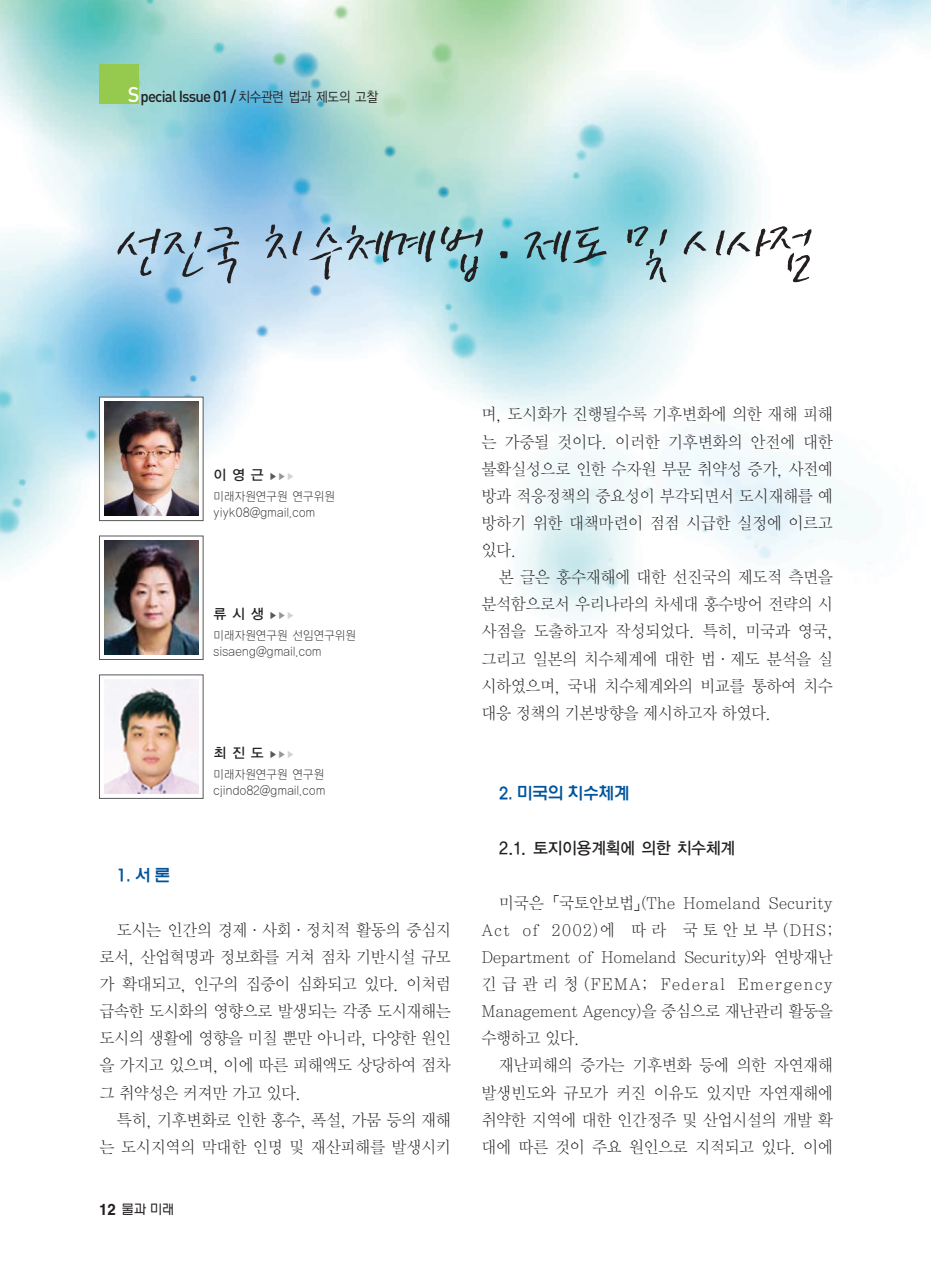
<style>
.page{position:relative;width:931px;height:1274px;background:#fff}
.page>*{position:absolute;margin:0;border:0;box-sizing:border-box;transform-origin:0 0}
.t1{font:63px "San Bs B";letter-spacing:-.1em;color:#231f20;scale:.9 1}
.t2{font:500 17.5px "HY Wul Nun";letter-spacing:-.07em;color:#01549c;scale:.95 1}
.t3{font:16.62px/27.1px "Y Mj O11";letter-spacing:-.07em;color:#231f20;text-align:justify;scale:.95 1}
.t4{font:16.62px "YGO13";letter-spacing:-.08em;color:#231f20;scale:.95 1}
.t5{font:500 15.75px "DIN";letter-spacing:-.055em;color:#231f20;scale:.95 1}
.t6{font:14px "YGO13";letter-spacing:.35em;color:#231f20}
.t7{font:300 14px "HY Wul Nun";color:#231f20;scale:.9 1}
.t8{font:12.25px/15.8px "YGO11";letter-spacing:-.02em;color:#231f20;scale:.9 1}
.s1{font-size:21px;color:#fff}
.s2{font-family:"YGO12";font-weight:400;font-size:14px}
.s3{font-family:"J Cbg K";font-size:8.75px;color:#57585a}
.s4{font-family:"J Cbg K";font-size:8.75px;color:#939598}
.s5{font-family:"J Cbg K";font-size:8.75px;color:#d1d2d4}
.s6{font-family:"Helvetica";font-weight:700;font-size:15.75px}
</style>
<div class="page">
<img style="left:0;top:0;width:931px;height:799px">
<div style="left:99px;top:64px;width:40px;height:40px;background:#96ca4e"></div>
<svg style="left:101px;top:399px;width:100px;height:120px"></svg>
<div style="left:99px;top:397px;width:104px;height:124px;border:1px solid #57585a"></div>
<img style="left:104px;top:402px;width:94px;height:114px">
<svg style="left:101px;top:538px;width:100px;height:120px"></svg>
<div style="left:99px;top:536px;width:104px;height:124px;border:1px solid #57585a"></div>
<img style="left:104px;top:541px;width:94px;height:114px">
<div style="left:99px;top:675px;width:104px;height:123px;background:#fff"></div>
<div style="left:99px;top:675px;width:104px;height:124px;border:1px solid #57585a"></div>
<img style="left:104px;top:680px;width:94px;height:114px">
<p class="t5" style="left:128px;top:91px;width:265px"><span class="s1">S</span>pecial Issue 01 / <span class="s2">치수관련 법과 제도의 고찰</span></p>
<h1 class="t1" style="left:117px;top:225px;width:778px">선진국 치수체계법ㆍ제도 및 시사점</h1>
<p class="t6" style="left:213px;top:469px;width:83px">이영근 <span class="s3">▶</span><span class="s4">▶</span><span class="s5">▶</span></p>
<p class="t8" style="left:213px;top:489px;width:137px">미래자원연구원 연구위원 yiyk08@gmail.com</p>
<p class="t6" style="left:213px;top:608px;width:83px">류시생 <span class="s3">▶</span><span class="s4">▶</span><span class="s5">▶</span></p>
<p class="t8" style="left:213px;top:628px;width:160px">미래자원연구원 선임연구위원 sisaeng@gmail.com</p>
<p class="t2" style="left:117px;top:867px;width:59px">1. 서 론</p>
<p class="t6" style="left:213px;top:747px;width:83px">최진도 <span class="s3">▶</span><span class="s4">▶</span><span class="s5">▶</span></p>
<p class="t8" style="left:213px;top:767px;width:126px">미래자원연구원 연구원 cjindo82@gmail.com</p>
<p class="t3" style="left:99px;top:917px;width:372px;text-indent:17px">도시는 인간의 경제·사회·정치적 활동의 중심지 로서, 산업혁명과 정보화를 거쳐 점차 기반시설 규모 가 확대되고, 인구의 집중이 심화되고 있다. 이처럼 급속한 도시화의 영향으로 발생되는 각종 도시재해는 도시의 생활에 영향을 미칠 뿐만 아니라, 다양한 원인 을 가지고 있으며, 이에 따른 피해액도 상당하여 점차 그 취약성은 커져만 가고 있다.</p>
<p class="t3" style="left:99px;top:1107px;width:372px;text-align:right">특히, 기후변화로 인한 홍수, 폭설, 가뭄 등의 재해 는 도시지역의 막대한 인명 및 재산피해를 발생시키</p>
<p class="t7" style="left:99px;top:1204px;width:85px"><span class="s6">12</span> 물과 미래</p>
<p class="t3" style="left:481px;top:402px;width:372px">며, 도시화가 진행될수록 기후변화에 의한 재해 피해 는 가중될 것이다. 이러한 기후변화의 안전에 대한 불확실성으로 인한 수자원 부문 취약성 증가, 사전예 방과 적응정책의 중요성이 부각되면서 도시재해를 예 방하기 위한 대책마련이 점점 시급한 실정에 이르고 있다.</p>
<p class="t3" style="left:481px;top:565px;width:372px;text-indent:17px">본 글은 홍수재해에 대한 선진국의 제도적 측면을 분석함으로서 우리나라의 차세대 홍수방어 전략의 시 사점을 도출하고자 작성되었다. 특히, 미국과 영국, 그리고 일본의 치수체계에 대한 법·제도 분석을 실 시하였으며, 국내 치수체계와의 비교를 통하여 치수 대응 정책의 기본방향을 제시하고자 하였다.</p>
<p class="t2" style="left:499px;top:786px;width:140px">2. 미국의 치수체계</p>
<p class="t4" style="left:499px;top:841px;width:251px">2.1. 토지이용계획에 의한 치수체계</p>
<p class="t3" style="left:481px;top:890px;width:372px;text-indent:17px">미국은「국토안보법」(The Homeland Security Act of 2002)에 따 라 국 토 안 보 부 (DHS; Department of Homeland Security)와 연방재난 긴 급 관 리 청 (FEMA; Federal Emergency Management Agency)을 중심으로 재난관리 활동을 수행하고 있다.</p>
<p class="t3" style="left:481px;top:1053px;width:372px;text-indent:17px">재난피해의 증가는 기후변화 등에 의한 자연재해 발생빈도와 규모가 커진 이유도 있지만 자연재해에 취약한 지역에 대한 인간정주 및 산업시설의 개발 확 대에 따른 것이 주요 원인으로 지적되고 있다. 이에</p>
</div>
